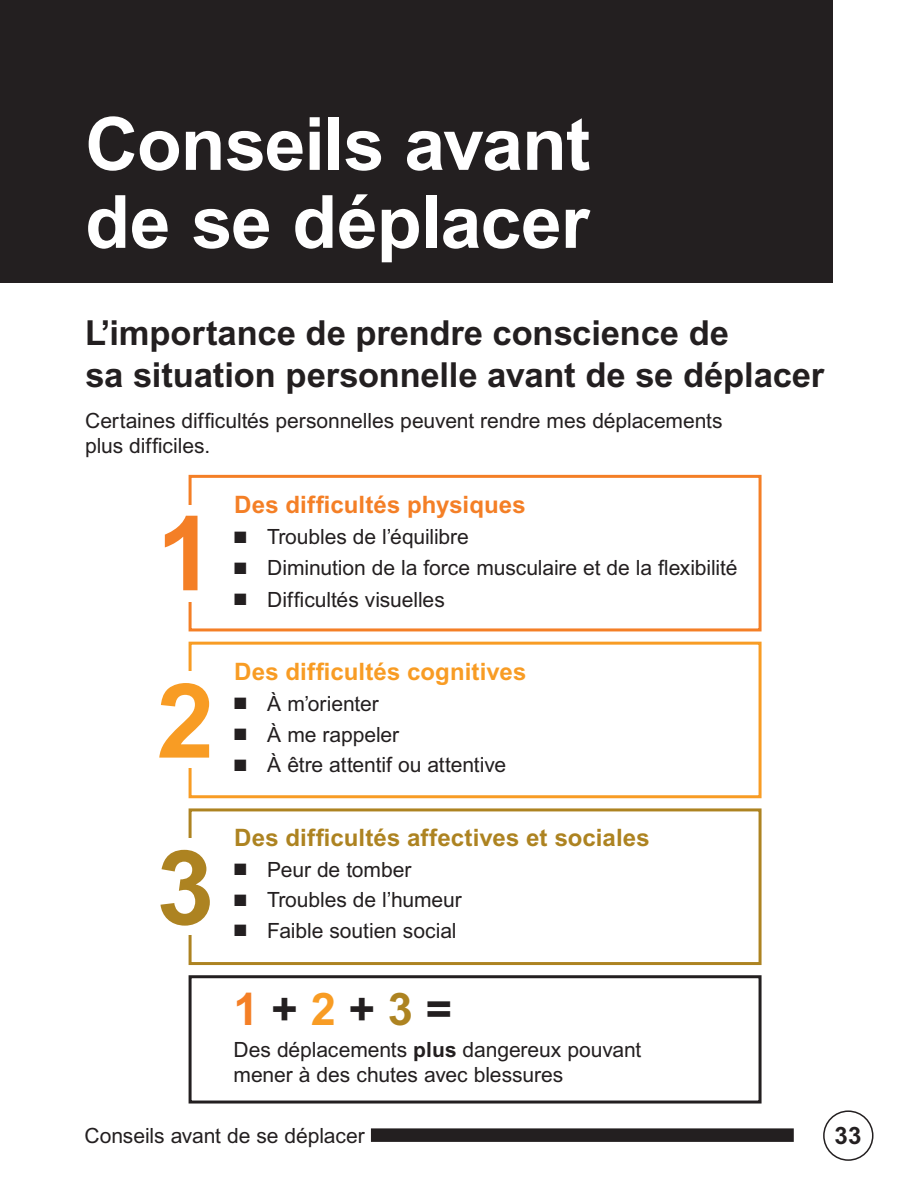
<style>
.page{position:relative;width:918px;height:1188px;background:#fff}
.page>*{position:absolute;margin:0;border:0;box-sizing:border-box;transform-origin:0 0}
.t1{font:700 103.8px "Arial MT Std";color:#f47f26}
.t2{font:700 103.8px "Arial MT Std";color:#f89c24}
.t3{font:700 103.8px "Arial MT Std";color:#ad8321}
.t4{font:700 73.5px/78px "Arial MT Std";letter-spacing:-.015em;color:#fff}
.t5{font:700 45px "Arial MT Std";color:#231f20}
.t6{font:700 34.5px/42px "Arial MT Std";letter-spacing:-.005em;color:#231f20}
.t7{font:700 24px "Arial MT Std";letter-spacing:.005em;color:#ad8321}
.t8{font:700 24px "Arial MT Std";color:#f89c24}
.t9{font:700 24px "Arial MT Std";letter-spacing:.005em;color:#f47f26}
.t10{font:700 24px "Arial MT Std";color:#231f20}
.t11{font:21px/25.2px "Arial MT Std";letter-spacing:-.005em;color:#231f20}
.s1{color:#f47f26}
.s2{color:#f89c24}
.s3{color:#ad8321}
.s4{font-weight:700}
</style>
<div class="page">
<div style="left:823px;top:1110px;width:51px;height:51px;border:2px solid #231f20;border-radius:50%"></div>
<div style="left:371px;top:1128px;width:423px;height:14px;background:#231f20"></div>
<div style="left:0;top:0;width:833px;height:283px;background:#231f20"></div>
<div style="left:189px;top:475px;width:573px;height:156px;border:3px solid #f47f26"></div>
<div style="left:189px;top:642px;width:573px;height:156px;border:3px solid #f89c24"></div>
<div style="left:189px;top:808px;width:573px;height:157px;border:3px solid #ad8321"></div>
<div style="left:189px;top:975px;width:573px;height:129px;border:3px solid #231f20"></div>
<div style="left:156px;top:505px;width:58px;height:97px;background:#fff"></div>
<div style="left:156px;top:672px;width:58px;height:96px;background:#fff"></div>
<div style="left:156px;top:838px;width:58px;height:97px;background:#fff"></div>
<h2 class="t4" style="left:85px;top:104px;width:507px">Conseils avant de se déplacer</h2>
<h3 class="t6" style="left:85px;top:312px;width:741px">L’importance de prendre conscience de<br>sa situation personnelle avant de se déplacer</h3>
<p class="t11" style="left:85px;top:408px;width:639px">Certaines difficultés personnelles peuvent rendre mes déplacements plus difficiles.</p>
<p class="t9" style="left:234px;top:491px;width:293px">Des difficultés physiques</p>
<p class="t11" style="left:234px;top:524px;width:236px">■ Troubles de l’équilibre</p>
<p class="t11" style="left:234px;top:555px;width:505px">■ Diminution de la force musculaire et de la flexibilité</p>
<p class="t11" style="left:234px;top:587px;width:212px">■ Difficultés visuelles</p>
<h1 class="t1" style="left:156px;top:493px;width:59px">1</h1>
<h1 class="t2" style="left:156px;top:660px;width:59px">2</h1>
<h1 class="t3" style="left:156px;top:827px;width:59px">3</h1>
<p class="t8" style="left:234px;top:658px;width:293px">Des difficultés cognitives</p>
<p class="t11" style="left:234px;top:691px;width:146px">■ À m’orienter</p>
<p class="t11" style="left:234px;top:722px;width:166px">■ À me rappeler</p>
<p class="t11" style="left:234px;top:752px;width:273px">■ À être attentif ou attentive</p>
<p class="t7" style="left:234px;top:823px;width:417px">Des difficultés affectives et sociales</p>
<p class="t11" style="left:234px;top:857px;width:179px">■ Peur de tomber</p>
<p class="t11" style="left:234px;top:887px;width:229px">■ Troubles de l’humeur</p>
<p class="t11" style="left:234px;top:918px;width:224px">■ Faible soutien social</p>
<h3 class="t5" style="left:234px;top:983px;width:220px"><span class="s1">1</span> + <span class="s2">2</span> + <span class="s3">3</span> =</h3>
<p class="t11" style="left:234px;top:1037px;width:409px">Des déplacements <span class="s4">plus</span> dangereux pouvant mener à des chutes avec blessures</p>
<p class="t11" style="left:84px;top:1123px;width:282px">Conseils avant de se déplacer</p>
<p class="t10" style="left:835px;top:1122px;width:28px">33</p>
</div>
